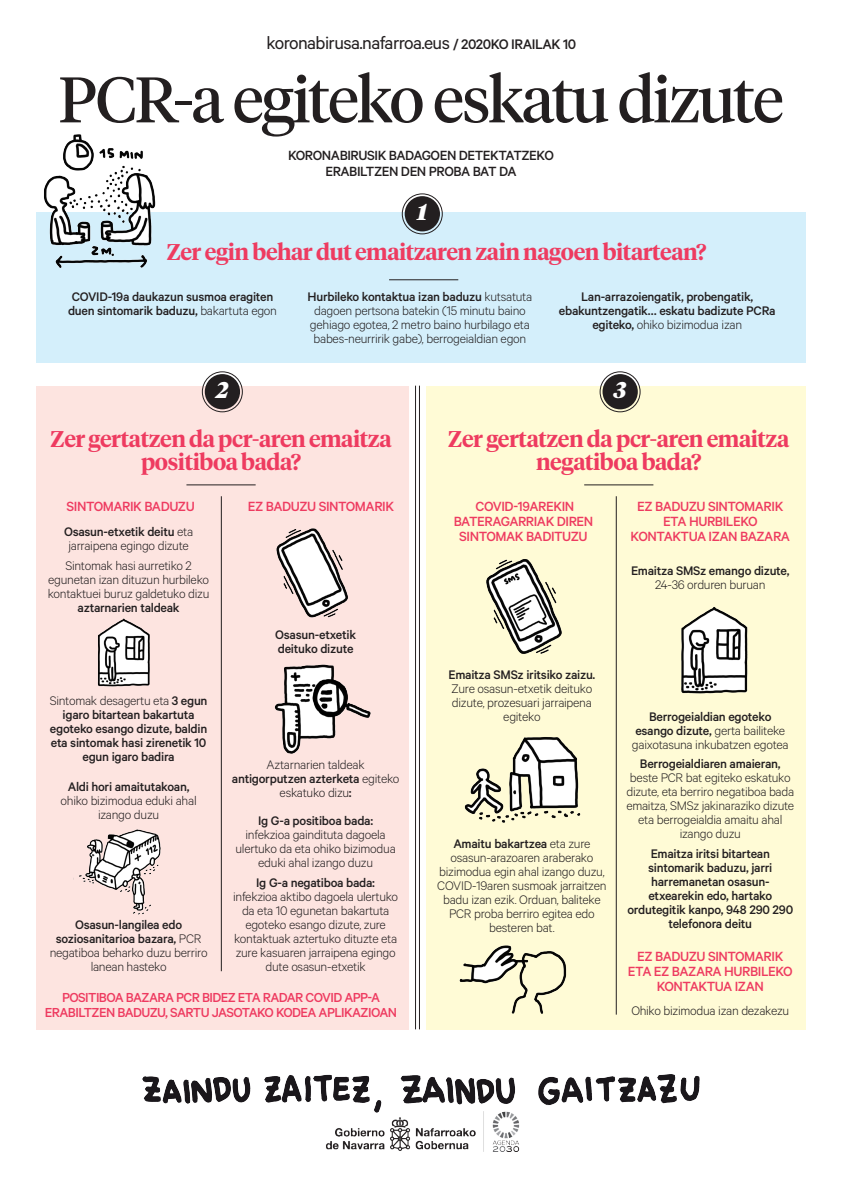
<style>
.page{position:relative;width:842px;height:1191px;background:#fff}
.page>*{position:absolute;margin:0;border:0;box-sizing:border-box;transform-origin:0 0}
.t1{font:64px "Tiempos Headline";letter-spacing:-.03em;color:#231f20}
.t2{font:600 22.7px/22.7px "Tiempos Headline";letter-spacing:-.02em;color:#ee3b60;text-align:center}
.t3{font:italic 900 22.7px "Tiempos Headline";color:#fff}
.t4{font:19.9px "Calibre";letter-spacing:-.03em;color:#231f20}
.t5{font:500 15px/15px "Calibre";letter-spacing:-.03em;color:#ee3b60;text-align:center}
.t6{font:500 15px/16px "Calibre";letter-spacing:-.03em;color:#231f20;text-align:center}
.t7{font:500 14.7px/15px "Calibre";letter-spacing:-.04em;color:#ee3b60;text-align:center}
.t8{font:300 14px/14px "Calibre";letter-spacing:-.02em;color:#231f20;text-align:center}
.t9{font:500 14px/14px "Calibre";letter-spacing:-.02em;color:#231f20;text-align:center}
.s1{font-weight:500;font-size:15.6px}
.s2{font-weight:300}
.s3{font-weight:500}
</style>
<div class="page">
<div style="left:36px;top:386px;width:372px;height:643px;background:#fde4e0"></div>
<div style="left:427px;top:386px;width:379px;height:643px;background:#fffbd6"></div>
<div style="left:36px;top:212px;width:770px;height:151px;background:#d4effb"></div>
<hr style="left:415px;top:386px;width:1px;height:643px;background:#231f20">
<hr style="left:419px;top:386px;width:1px;height:643px;background:#231f20">
<hr style="left:221px;top:496px;width:1px;height:475px;background:#231f20">
<hr style="left:616px;top:496px;width:1px;height:518px;background:#231f20">
<div style="left:405px;top:196px;width:35px;height:35px;background:#231f20;border-radius:50%"></div>
<div style="left:402px;top:193px;width:41px;height:41px;border:1px solid #231f20;border-radius:50%"></div>
<div style="left:205px;top:374px;width:35px;height:35px;background:#231f20;border-radius:50%"></div>
<div style="left:202px;top:371px;width:41px;height:41px;border:1px solid #231f20;border-radius:50%"></div>
<div style="left:602px;top:374px;width:36px;height:35px;background:#231f20;border-radius:50%"></div>
<div style="left:600px;top:371px;width:40px;height:41px;border:1px solid #231f20;border-radius:50%"></div>
<img style="left:97px;top:618px;width:53px;height:69px">
<img style="left:681px;top:607px;width:67px;height:87px">
<img style="left:326px;top:1112px;width:193px;height:39px">
<hr style="left:389px;top:279px;width:69px;height:1px;background:#231f20">
<hr style="left:186px;top:484px;width:70px;height:1px;background:#231f20">
<hr style="left:584px;top:484px;width:69px;height:1px;background:#231f20">
<img style="left:73px;top:829px;width:88px;height:86px">
<img style="left:276px;top:528px;width:72px;height:90px">
<img style="left:274px;top:664px;width:97px;height:90px">
<img style="left:143px;top:1074px;width:556px;height:38px">
<img style="left:486px;top:559px;width:76px;height:95px">
<img style="left:464px;top:737px;width:117px;height:86px">
<img style="left:459px;top:945px;width:108px;height:69px">
<img style="left:44px;top:134px;width:112px;height:134px">
<p class="t4" style="left:266px;top:31px;width:311px">koronabirusa.nafarroa.eus <span class="s1">/ 2020KO IRAILAK 10</span></p>
<p class="t1" style="left:58px;top:56px;width:727px">PCR-a egiteko eskatu dizute</p>
<p class="t6" style="left:288px;top:147px;width:267px">KORONABIRUSIK BADAGOEN DETEKTATZEKO<br>ERABILTZEN DEN PROBA BAT DA</p>
<p class="t3" style="left:417px;top:196px;width:12px">1</p>
<p class="t2" style="left:167px;top:239px;width:541px">Zer egin behar dut emaitzaren zain nagoen bitartean?</p>
<p class="t9" style="left:68px;top:289px;width:210px;text-align:left">COVID-19a daukazun susmoa eragiten duen sintomarik baduzu, <span class="s2">bakartuta egon</span></p>
<p class="t8" style="left:308px;top:289px;width:226px;text-align:left"><span class="s3">Hurbileko kontaktua izan baduzu</span> kutsatuta dagoen pertsona batekin (15 minutu baino gehiago egotea, 2 metro baino hurbilago eta babes-neurririk gabe), berrogeialdian egon</p>
<p class="t9" style="left:559px;top:289px;width:218px">Lan-arrazoiengatik, probengatik, ebakuntzengatik… eskatu badizute PCRa egiteko, <span class="s2">ohiko bizimodua izan</span></p>
<p class="t3" style="left:216px;top:374px;width:14px">2</p>
<p class="t3" style="left:613px;top:374px;width:14px">3</p>
<p class="t2" style="left:51px;top:426px;width:342px">Zer gertatzen da pcr-aren emaitza positiboa bada?</p>
<p class="t2" style="left:448px;top:426px;width:342px">Zer gertatzen da pcr-aren emaitza negatiboa bada?</p>
<p class="t5" style="left:67px;top:498px;width:130px">SINTOMARIK BADUZU</p>
<p class="t5" style="left:454px;top:498px;width:141px">COVID-19AREKIN<br>BATERAGARRIAK DIREN<br>SINTOMAK BADITUZU</p>
<p class="t5" style="left:248px;top:498px;width:148px">EZ BADUZU SINTOMARIK</p>
<p class="t5" style="left:631px;top:498px;width:161px">EZ BADUZU SINTOMARIK<br>ETA HURBILEKO<br>KONTAKTUA IZAN BAZARA</p>
<p class="t8" style="left:64px;top:524px;width:131px"><span class="s3">Osasun-etxetik deitu</span> eta jarraipena egingo dizute</p>
<p class="t8" style="left:48px;top:557px;width:163px">Sintomak hasi aurretiko 2 egunetan izan dituzun hurbileko kontaktuei buruz galdetuko dizu <span class="s3">aztarnarien taldeak</span></p>
<p class="t9" style="left:631px;top:563px;width:160px">Emaitza SMSz emango dizute,<br><span class="s2">24-36 orduren buruan</span></p>
<p class="t9" style="left:50px;top:693px;width:159px"><span class="s2">Sintomak desagertu eta</span> 3 egun igaro bitartean bakartuta egoteko esango dizute, baldin eta sintomak hasi zirenetik 10 egun igaro badira</p>
<p class="t8" style="left:61px;top:778px;width:138px"><span class="s3">Aldi hori amaitutakoan, </span>ohiko bizimodua eduki ahal izango duzu</p>
<p class="t8" style="left:50px;top:917px;width:159px"><span class="s3">Osasun-langilea edo soziosanitarioa bazara,</span> PCR negatiboa beharko duzu berriro lanean hasteko</p>
<p class="t9" style="left:275px;top:627px;width:82px;text-align:left">Osasun-etxetik deituko dizute</p>
<p class="t8" style="left:232px;top:757px;width:169px">Aztarnarien taldeak <span class="s3">antigorputzen azterketa</span> egiteko eskatuko dizu<span class="s3">:</span></p>
<p class="t8" style="left:235px;top:813px;width:162px"><span class="s3">Ig G-a positiboa bada: </span>infekzioa gaindituta dagoela ulertuko da eta ohiko bizimodua eduki ahal izango duzu</p>
<p class="t8" style="left:233px;top:875px;width:167px"><span class="s3">Ig G-a negatiboa bada: </span>infekzioa aktibo dagoela ulertuko da eta 10 egunetan bakartuta egoteko esango dizute, zure kontaktuak aztertuko dituzte eta zure kasuaren jarraipena egingo dute osasun-etxetik</p>
<p class="t7" style="left:45px;top:989px;width:354px">POSITIBOA BAZARA PCR BIDEZ ETA RADAR COVID APP-A<br>ERABILTZEN BADUZU, SARTU JASOTAKO KODEA APLIKAZIOAN</p>
<p class="t8" style="left:448px;top:667px;width:148px"><span class="s3">Emaitza SMSz iritsiko zaizu.<br></span>Zure osasun-etxetik deituko dizute, prozesuari jarraipena egiteko</p>
<p class="t8" style="left:437px;top:836px;width:171px"><span class="s3">Amaitu bakartzea</span> eta zure osasun-arazoaren araberako bizimodua egin ahal izango duzu,<br>COVID-19aren susmoak jarraitzen badu izan ezik. Orduan, baliteke<br>PCR proba berriro egitea edo besteren bat.</p>
<p class="t8" style="left:632px;top:708px;width:158px"><span class="s3">Berrogeialdian egoteko esango dizute,</span> gerta bailiteke gaixotasuna inkubatzen egotea</p>
<p class="t8" style="left:626px;top:756px;width:169px"><span class="s3">Berrogeialdiaren amaieran, </span>beste PCR bat egiteko eskatuko dizute, eta berriro negatiboa bada emaitza, SMSz jakinaraziko dizute eta berrogeialdia amaitu ahal izango duzu</p>
<p class="t9" style="left:627px;top:846px;width:167px">Emaitza iritsi bitartean sintomarik baduzu, jarri harremanetan osasun&shy;etxearekin edo, hartako ordutegitik kanpo, 948 290 290 telefonora deitu</p>
<p class="t5" style="left:628px;top:948px;width:166px">EZ BADUZU SINTOMARIK<br>ETA EZ BAZARA HURBILEKO<br>KONTAKTUA IZAN</p>
<p class="t8" style="left:631px;top:1002px;width:159px">Ohiko bizimodua izan dezakezu</p>
</div>
